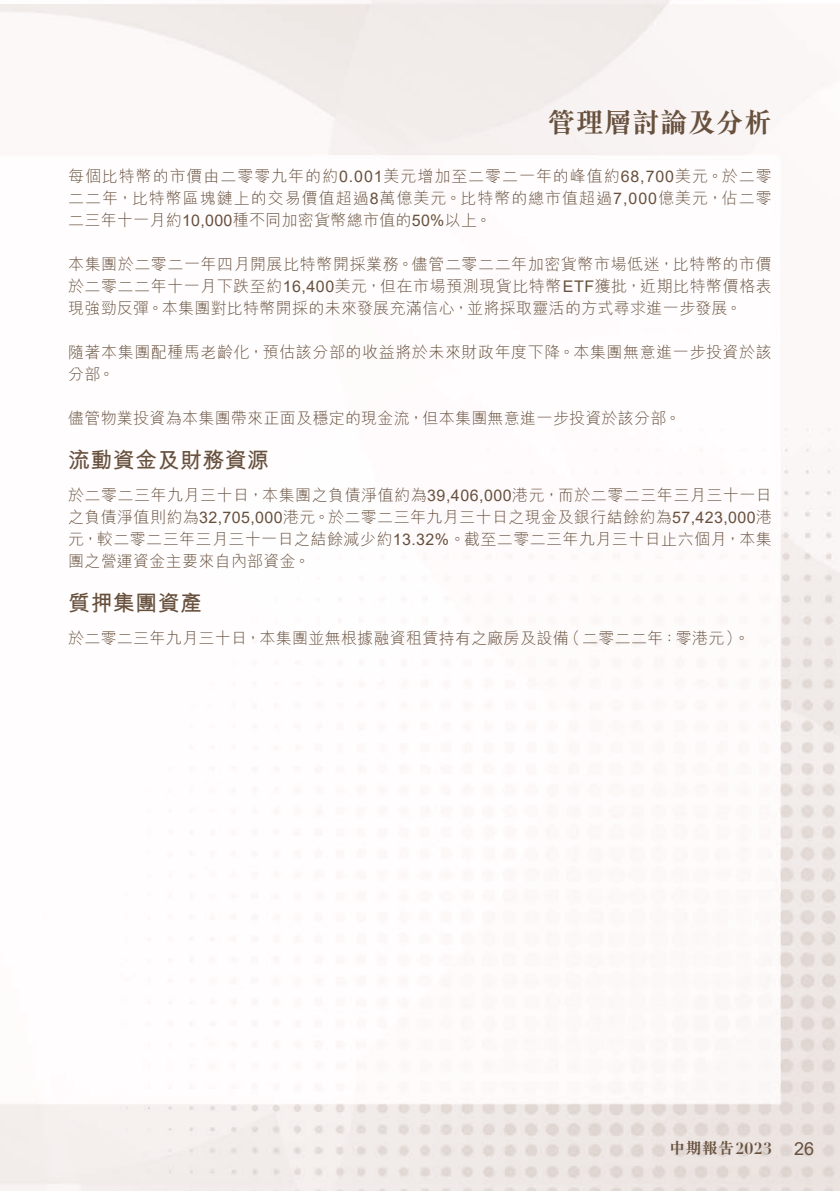
<style>
.page{position:relative;width:840px;height:1191px;background:#fff}
.page>*{position:absolute;margin:0;border:0;box-sizing:border-box;transform-origin:0 0}
.t1{font:700 28px "M Sung HK";color:#67503d}
.t2{font:700 22px "M Hei HK";letter-spacing:.015em;color:#67503d}
.t3{font:18px "Arial";color:#67503d}
.t4{font:300 16px/22px "M Hei HK";letter-spacing:.015em;color:#67503d;text-align:justify}
.t5{font:300 16px/22px "M Hei HK";letter-spacing:.035em;color:#67503d}
.t6{font:700 16px "M Sung HK";color:#67503d}
.s1{font-family:"Arial";font-weight:400}
.s2{font-family:"Didot LT Std"}
</style>
<div class="page">
<img style="left:0;top:0;width:839px;height:1191px">
<h1 class="t1" style="left:547px;top:103px;width:225px">管理層討論及分析</h1>
<p class="t4" style="left:68px;top:164px;width:705px">每個比特幣的市價由二零零九年的約<span class="s1">0.001</span>美元增加至二零二一年的峰值約<span class="s1">68,700</span>美元。於二零二二年，比特幣區塊鏈上的交易價值超過<span class="s1">8</span>萬億美元。比特幣的總市值超過<span class="s1">7,000</span>億美元，佔二零二三年十一月約<span class="s1">10,000</span>種不同加密貨幣總市值的<span class="s1">50%</span>以上。</p>
<p class="t4" style="left:68px;top:252px;width:705px">本集團於二零二一年四月開展比特幣開採業務。儘管二零二二年加密貨幣市場低迷，比特幣的市價於二零二二年十一月下跌至約<span class="s1">16,400</span>美元，但在市場預測現貨比特幣<span class="s1">ETF</span>獲批，近期比特幣價格表現強勁反彈。本集團對比特幣開採的未來發展充滿信心，並將採取靈活的方式尋求進一步發展。</p>
<p class="t5" style="left:68px;top:340px;width:704px">隨著本集團配種馬老齡化，預估該分部的收益將於未來財政年度下降。本集團無意進一步投資於該分部。</p>
<p class="t4" style="left:68px;top:406px;width:614px">儘管物業投資為本集團帶來正面及穩定的現金流，但本集團無意進一步投資於該分部。</p>
<h2 class="t2" style="left:68px;top:443px;width:202px">流動資金及財務資源</h2>
<p class="t4" style="left:68px;top:483px;width:705px">於二零二三年九月三十日，本集團之負債淨值約為<span class="s1">39,406,000</span>港元，而於二零二三年三月三十一日之負債淨值則約為<span class="s1">32,705,000</span>港元。於二零二三年九月三十日之現金及銀行結餘約為<span class="s1">57,423,000</span>港元，較二零二三年三月三十一日之結餘減少約<span class="s1">13.32%</span>。截至二零二三年九月三十日止六個月，本集團之營運資金主要來自內部資金。</p>
<h2 class="t2" style="left:68px;top:587px;width:135px">質押集團資產</h2>
<p class="t4" style="left:68px;top:627px;width:682px">於二零二三年九月三十日，本集團並無根據融資租賃持有之廠房及設備（二零二二年：零港元）。</p>
<p class="t6" style="left:669px;top:1137px;width:104px">中期報告<span class="s2">2023</span></p>
<p class="t3" style="left:793px;top:1136px;width:22px">26</p>
</div>
